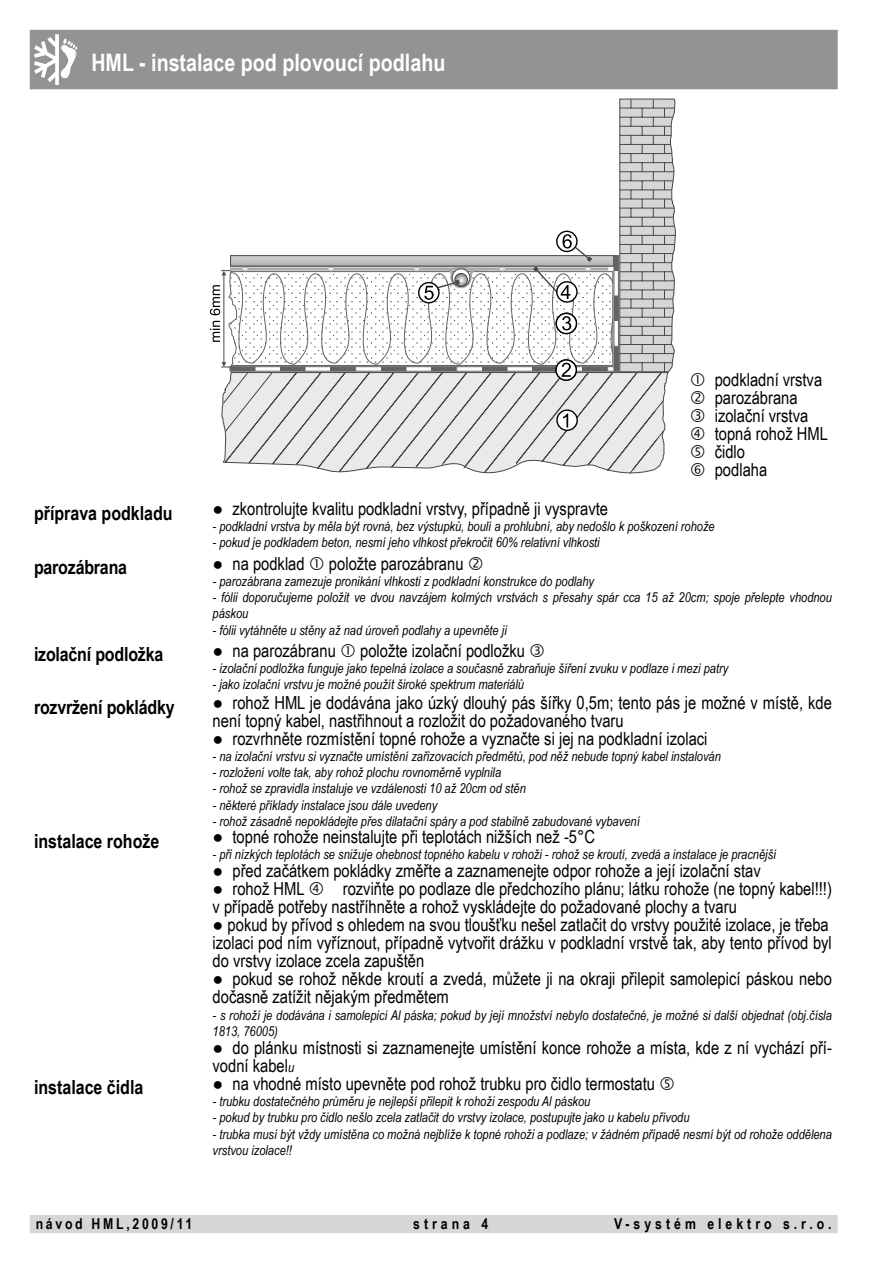
<style>
.page{position:relative;width:893px;height:1263px;background:#fff}
.page>*{position:absolute;margin:0;border:0;box-sizing:border-box;transform-origin:0 0}
.t1{font:700 24px "Arial Narrow";color:#fff}
.t2{font:700 19.5px "Arial Narrow";letter-spacing:-.005em;color:#000}
.t3{font:18px/18px "Arial Narrow";color:#000}
.t4{font:700 15px "Arial Narrow";letter-spacing:.265em;color:#000}
.t5{font:700 15px "Arial Narrow";letter-spacing:.18em;color:#000}
.t6{font:italic 13.5px/16.2px "Arial Narrow";color:#000}
.s1{font-style:italic;font-size:13.5px}
</style>
<div class="page">
<div style="left:30px;top:1215px;width:808px;height:18px;background:#d6d6d6"></div>
<svg style="left:223px;top:377px;width:442px;height:97px;background:#ddd"></svg>
<svg style="left:557px;top:410px;width:20px;height:20px"></svg>
<div style="left:556px;top:409px;width:22px;height:22px;border:1px solid #000;border-radius:50%"></div>
<svg style="left:563px;top:413px;width:5px;height:14px"></svg>
<svg style="left:556px;top:360px;width:20px;height:20px"></svg>
<div style="left:555px;top:359px;width:22px;height:22px;border:1px solid #000;border-radius:50%"></div>
<svg style="left:210px;top:99px;width:466px;height:278px"></svg>
<div style="left:30px;top:30px;width:808px;height:59px;background:#939393"></div>
<svg style="left:34px;top:34px;width:43px;height:51px"></svg>
<h1 class="t1" style="left:91px;top:44px;width:355px">HML - instalace pod plovoucí podlahu</h1>
<h3 class="t3" style="left:715px;top:370px;width:115px">podkladní vrstva parozábrana izolační vrstva topná rohož HML čidlo<br>podlaha</h3>
<h2 class="t2" style="left:34px;top:498px;width:140px">příprava podkladu</h2>
<h3 class="t3" style="left:213px;top:499px;width:397px">● zkontrolujte kvalitu podkladní vrstvy, případně ji vyspravte</h3>
<p class="t6" style="left:213px;top:518px;width:504px">- podkladní vrstva by měla být rovná, bez výstupků, boulí a prohlubní, aby nedošlo k poškození rohože</p>
<p class="t6" style="left:213px;top:534px;width:389px">- pokud je podkladem beton, nesmí jeho vlhkost překročit 60% relativní vlhkosti</p>
<h2 class="t2" style="left:34px;top:552px;width:95px">parozábrana</h2>
<h3 class="t3" style="left:213px;top:554px;width:94px">● na podklad</h3>
<h3 class="t3" style="left:329px;top:554px;width:136px">položte parozábranu</h3>
<p class="t6" style="left:213px;top:573px;width:383px">- parozábrana zamezuje pronikání vlhkosti z podkladní konstrukce do podlahy</p>
<p class="t6" style="left:213px;top:589px;width:621px">- fólii doporučujeme položit ve dvou navzájem kolmých vrstvách s přesahy spár cca 15 až 20cm; spoje přelepte vhodnou páskou</p>
<p class="t6" style="left:213px;top:621px;width:296px">- fólii vytáhněte u stěny až nad úroveň podlahy a upevněte ji</p>
<h2 class="t2" style="left:34px;top:640px;width:131px">izolační podložka</h2>
<h3 class="t3" style="left:213px;top:641px;width:125px">● na parozábranu</h3>
<h3 class="t3" style="left:360px;top:641px;width:166px">položte izolační podložku</h3>
<p class="t6" style="left:213px;top:660px;width:517px">- izolační podložka funguje jako tepelná izolace a současně zabraňuje šíření zvuku v podlaze i mezi patry</p>
<p class="t6" style="left:213px;top:676px;width:313px">- jako izolační vrstvu je možné použít široké spektrum materiálů</p>
<h2 class="t2" style="left:34px;top:692px;width:142px">rozvržení pokládky</h2>
<h3 class="t3" style="left:213px;top:693px;width:621px">● rohož HML je dodávána jako úzký dlouhý pás šířky 0,5m; tento pás je možné v místě, kde není topný kabel, nastřihnout a rozložit do požadovaného tvaru</h3>
<h3 class="t3" style="left:213px;top:729px;width:496px">● rozvrhněte rozmístění topné rohože a vyznačte si jej na podkladní izolaci</h3>
<p class="t6" style="left:213px;top:748px;width:510px">- na izolační vrstvu si vyznačte umístění zařizovacích předmětů, pod něž nebude topný kabel instalován</p>
<p class="t6" style="left:213px;top:764px;width:290px">- rozložení volte tak, aby rohož plochu rovnoměrně vyplnila</p>
<p class="t6" style="left:213px;top:780px;width:315px">- rohož se zpravidla instaluje ve vzdálenosti 10 až 20cm od stěn</p>
<p class="t6" style="left:213px;top:796px;width:226px">- některé příklady instalace jsou dále uvedeny</p>
<p class="t6" style="left:213px;top:813px;width:429px">- rohož zásadně nepokládejte přes dilatační spáry a pod stabilně zabudované vybavení</p>
<h2 class="t2" style="left:34px;top:827px;width:127px">instalace rohože</h2>
<h3 class="t3" style="left:213px;top:827px;width:384px">● topné rohože neinstalujte při teplotách nižších než -5°C</h3>
<p class="t6" style="left:213px;top:846px;width:565px">- při nízkých teplotách se snižuje ohebnost topného kabelu v rohoži - rohož se kroutí, zvedá a instalace je pracnější</p>
<h3 class="t3" style="left:213px;top:861px;width:550px">● před začátkem pokládky změřte a zaznamenejte odpor rohože a její izolační stav</h3>
<h3 class="t3" style="left:213px;top:879px;width:94px">● rohož HML</h3>
<h3 class="t3" style="left:213px;top:879px;width:621px;text-indent:130px">rozviňte po podlaze dle předchozího plánu; látku rohože (ne topný kabel!!!) v případě potřeby nastříhněte a rohož vyskládejte do požadované plochy a tvaru</h3>
<h3 class="t3" style="left:213px;top:915px;width:621px">● pokud by přívod s ohledem na svou tloušťku nešel zatlačit do vrstvy použité izolace, je třeba izolaci pod ním vyříznout, případně vytvořit drážku v podkladní vrstvě tak, aby tento přívod byl do vrstvy izolace zcela zapuštěn</h3>
<h3 class="t3" style="left:213px;top:969px;width:621px">● pokud se rohož někde kroutí a zvedá, můžete ji na okraji přilepit samolepicí páskou nebo dočasně zatížit nějakým předmětem</h3>
<p class="t6" style="left:213px;top:1006px;width:621px">- s rohoží je dodávána i samolepicí Al páska; pokud by její množství nebylo dostatečné, je možné si další objednat (obj.čísla<br>1813, 76005)</p>
<h3 class="t3" style="left:213px;top:1038px;width:621px">● do plánku místnosti si zaznamenejte umístění konce rohože a místa, kde z ní vychází pří&shy;vodní kabel<span class="s1">u</span></h3>
<h2 class="t2" style="left:34px;top:1073px;width:111px">instalace čidla</h2>
<h3 class="t3" style="left:213px;top:1074px;width:444px">● na vhodné místo upevněte pod rohož trubku pro čidlo termostatu</h3>
<p class="t6" style="left:213px;top:1093px;width:379px">- trubku dostatečného průměru je nejlepší přilepit k rohoži zespodu Al páskou</p>
<p class="t6" style="left:213px;top:1109px;width:478px">- pokud by trubku pro čidlo nešlo zcela zatlačit do vrstvy izolace, postupujte jako u kabelu přívodu</p>
<p class="t6" style="left:213px;top:1125px;width:621px">- trubka musí být vždy umístěna co možná nejblíže k topné rohoži a podlaze; v žádném případě nesmí být od rohože oddělena vrstvou izolace!!</p>
<p class="t5" style="left:36px;top:1212px;width:158px">návod HML,2009/11</p>
<p class="t4" style="left:413px;top:1212px;width:77px">strana 4</p>
<p class="t4" style="left:614px;top:1212px;width:219px">V-systém elektro s.r.o.</p>
</div>
